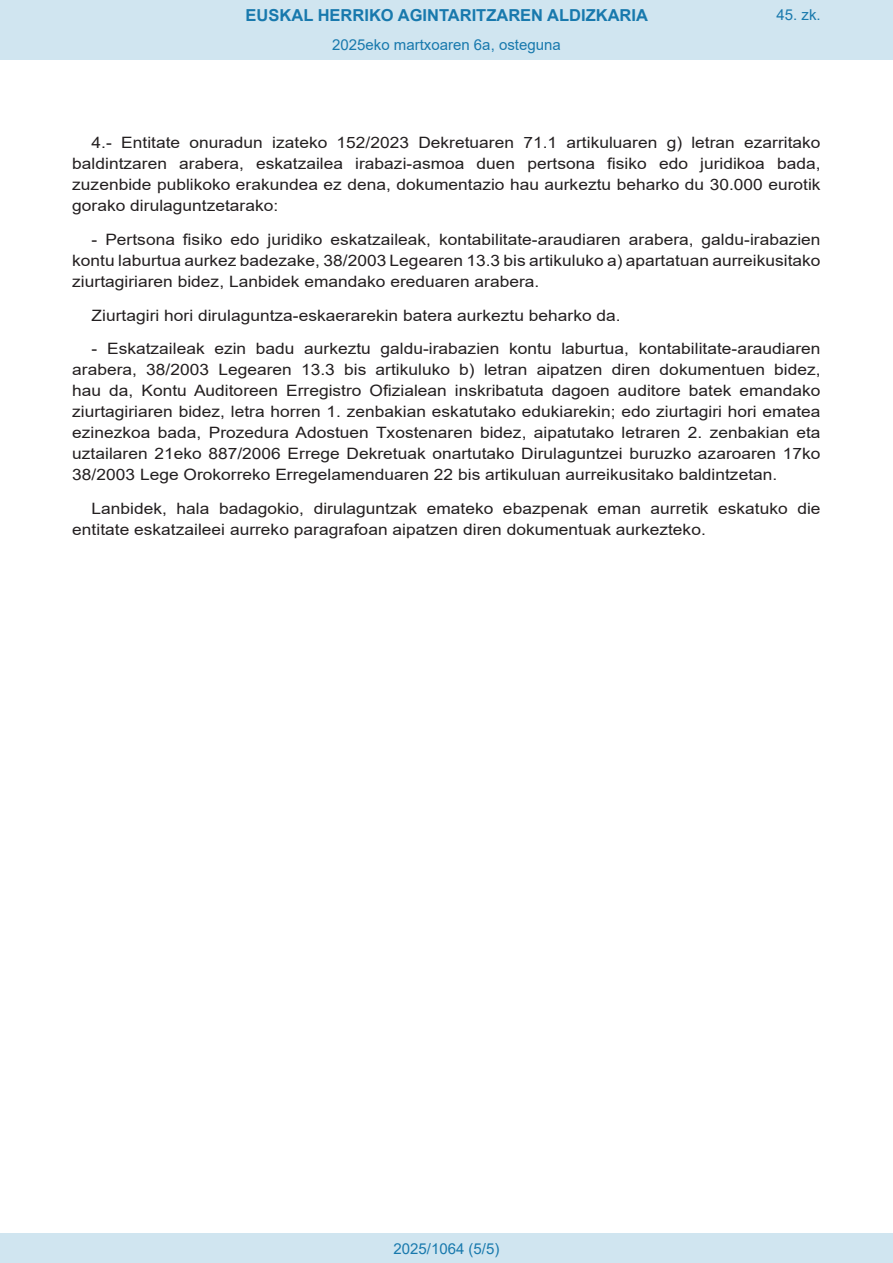
<style>
.page{position:relative;width:893px;height:1263px;background:#fff}
.page>*{position:absolute;margin:0;border:0;box-sizing:border-box;transform-origin:0 0}
.t1{font:700 16.5px "Arial";color:#1879ad}
.BOPVDetalle{font:15.6px/21px "Arial";color:#231f20;text-align:justify;scale:1.11 1}
.Paginacion_Centro{font:15px "Arial";color:#1879ad}
</style>
<div class="page">
<div style="left:0;top:0;width:893px;height:60px;background:#d0e5f0"></div>
<div style="left:0;top:1233px;width:893px;height:30px;background:#d0e5f0"></div>
<p class="t1" style="left:246px;top:3px;width:404px">EUSKAL HERRIKO AGINTARITZAREN ALDIZKARIA</p>
<p class="Paginacion_Centro" style="left:332px;top:35px;width:230px">2025eko martxoaren 6a, osteguna</p>
<p class="Paginacion_Centro" style="left:776px;top:5px;width:46px">45. zk.</p>
<p class="BOPVDetalle" style="left:72px;top:132px;width:676px;text-indent:19px">4.- Entitate onuradun izateko 152/2023 Dekretuaren 71.1 artikuluaren g) letran ezarritako baldintzaren arabera, eskatzailea irabazi-asmoa duen pertsona fisiko edo juridikoa bada, zuzenbide publikoko erakundea ez dena, dokumentazio hau aurkeztu beharko du 30.000 eurotik gorako dirulaguntzetarako:</p>
<p class="BOPVDetalle" style="left:72px;top:229px;width:676px;text-indent:19px">- Pertsona fisiko edo juridiko eskatzaileak, kontabilitate-araudiaren arabera, galdu-irabazien kontu laburtua aurkez badezake, 38/2003 Legearen 13.3 bis artikuluko a) apartatuan aurreikusitako ziurtagiriaren bidez, Lanbidek emandako ereduaren arabera.</p>
<p class="BOPVDetalle" style="left:92px;top:305px;width:478px">Ziurtagiri hori dirulaguntza-eskaerarekin batera aurkeztu beharko da.</p>
<p class="BOPVDetalle" style="left:72px;top:338px;width:676px;text-indent:19px">- Eskatzaileak ezin badu aurkeztu galdu-irabazien kontu laburtua, kontabilitate-araudiaren arabera, 38/2003 Legearen 13.3 bis artikuluko b) letran aipatzen diren dokumentuen bidez, hau da, Kontu Auditoreen Erregistro Ofizialean inskribatuta dagoen auditore batek emandako ziurtagiriaren bidez, letra horren 1. zenbakian eskatutako edukiarekin; edo ziurtagiri hori ematea ezinezkoa bada, Prozedura Adostuen Txostenaren bidez, aipatutako letraren 2. zenbakian eta uztailaren 21eko 887/2006 Errege Dekretuak onartutako Dirulaguntzei buruzko azaroaren 17ko 38/2003 Lege Orokorreko Erregelamenduaren 22 bis artikuluan aurreikusitako baldintzetan.</p>
<p class="BOPVDetalle" style="left:72px;top:498px;width:676px;text-indent:19px">Lanbidek, hala badagokio, dirulaguntzak emateko ebazpenak eman aurretik eskatuko die entitate eskatzaileei aurreko paragrafoan aipatzen diren dokumentuak aurkezteko.</p>
<p class="Paginacion_Centro" style="left:393px;top:1238px;width:107px">2025/1064 (5/5)</p>
</div>
